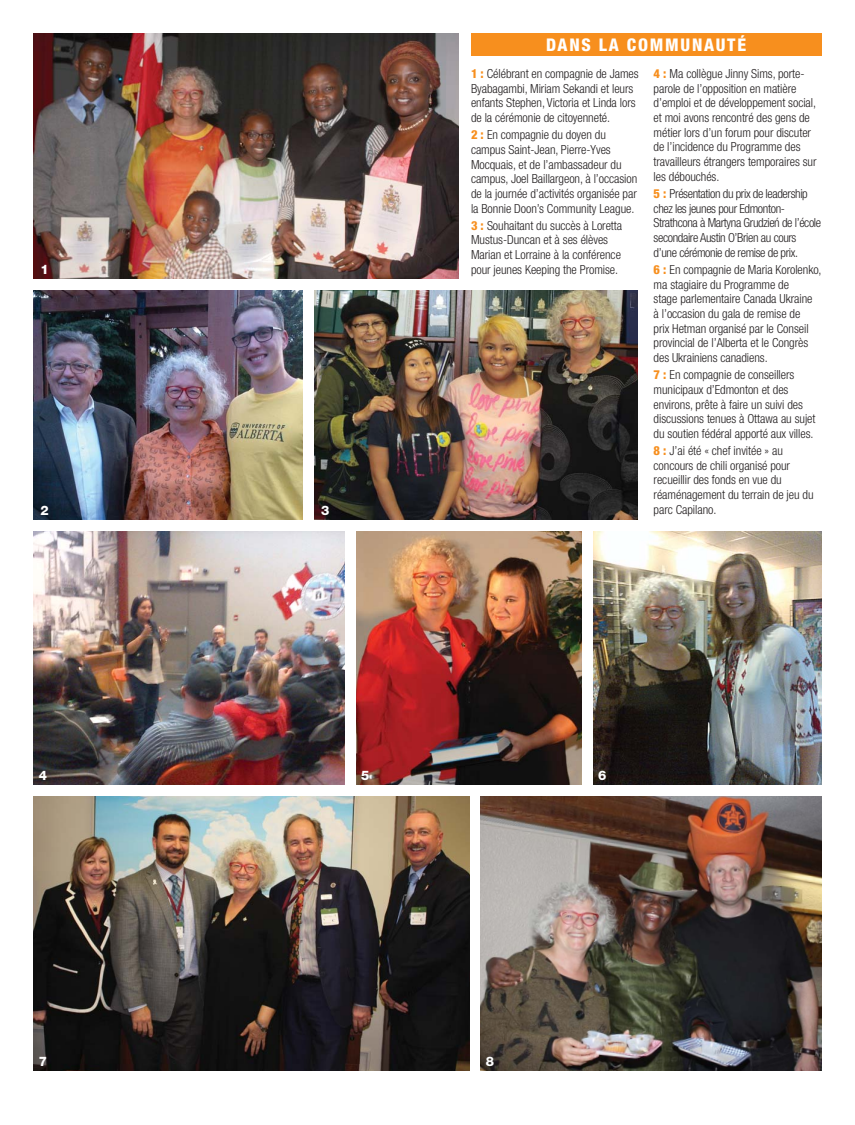
<style>
.page{position:relative;width:855px;height:1125px;background:#fff}
.page>*{position:absolute;margin:0;border:0;box-sizing:border-box;transform-origin:0 0}
.t1{font:800 condensed 17.5px "Helvetica Neue LT Pro";letter-spacing:.1em;color:#fff}
.t2{font:800 13.12px "Helvetica Neue LT Pro";color:#fff}
.t3{font:300 condensed 12.5px/14.8px "Helvetica Neue LT Pro";letter-spacing:-.005em;color:#231f20}
.t4{font:300 condensed 12.5px/14.8px "Helvetica Neue LT Pro";letter-spacing:-.03em;color:#231f20}
.s1{font-weight:800;color:#f78f1e}
</style>
<div class="page">
<img style="left:34px;top:796px;width:436px;height:275px">
<img style="left:314px;top:290px;width:324px;height:230px">
<img style="left:34px;top:34px;width:425px;height:245px">
<img style="left:481px;top:796px;width:340px;height:275px">
<img style="left:356px;top:531px;width:226px;height:254px">
<img style="left:34px;top:531px;width:311px;height:254px">
<img style="left:593px;top:531px;width:228px;height:254px">
<img style="left:34px;top:290px;width:269px;height:230px">
<div style="left:471px;top:34px;width:350px;height:22px;background:#f78f1e"></div>
<p class="t2" style="left:41px;top:262px;width:10px">1</p>
<p class="t2" style="left:41px;top:503px;width:10px">2</p>
<p class="t2" style="left:321px;top:503px;width:10px">3</p>
<h1 class="t1" style="left:546px;top:39px;width:202px">DANS LA COMMUNAUTÉ</h1>
<p class="t3" style="left:471px;top:68px;width:169px"><span class="s1">1 :</span> Célébrant en compagnie de James Byabagambi, Miriam Sekandi et leurs enfants Stephen, Victoria et Linda lors de la cérémonie de citoyenneté.</p>
<p class="t3" style="left:471px;top:129px;width:168px"><span class="s1">2 :</span> En compagnie du doyen du campus Saint-Jean, Pierre-Yves Mocquais, et de l’ambassadeur du campus, Joel Baillargeon, à l’occasion de la journée d’activités organisée par la Bonnie Doon’s Community League.</p>
<p class="t3" style="left:471px;top:220px;width:153px"><span class="s1">3 :</span> Souhaitant du succès à Loretta<br>Mustus-Duncan et à ses élèves<br>Marian et Lorraine à la conférence pour jeunes Keeping the Promise.</p>
<p class="t3" style="left:654px;top:68px;width:164px"><span class="s1">4 :</span> Ma collègue Jinny Sims, porte&shy;parole de l’opposition en matière d’emploi et de développement social, et moi avons rencontré des gens de métier lors d’un forum pour discuter de l’incidence du Programme des travailleurs étrangers temporaires sur les débouchés.</p>
<p class="t4" style="left:654px;top:188px;width:169px"><span class="s1">5 :</span> Présentation du prix de leadership chez les jeunes pour Edmonton-Strathcona à Martyna Grudzień de l’école secondaire Austin O’Brien au cours d’une cérémonie de remise de prix.</p>
<p class="t3" style="left:654px;top:264px;width:170px"><span class="s1">6 :</span> En compagnie de Maria Korolenko, ma stagiaire du Programme de<br>stage parlementaire Canada Ukraine<br>à l’occasion du gala de remise de<br>prix Hetman organisé par le Conseil provincial de l’Alberta et le Congrès des Ukrainiens canadiens.</p>
<p class="t3" style="left:654px;top:369px;width:163px"><span class="s1">7 :</span> En compagnie de conseillers municipaux d’Edmonton et des environs, prête à faire un suivi des discussions tenues à Ottawa au sujet du soutien fédéral apporté aux villes.</p>
<p class="t3" style="left:654px;top:445px;width:161px"><span class="s1">8 :</span> J’ai été « chef invitée » au concours de chili organisé pour recueillir des fonds en vue du réaménagement du terrain de jeu du parc Capilano.</p>
<p class="t2" style="left:39px;top:768px;width:10px">4</p>
<p class="t2" style="left:361px;top:768px;width:10px">5</p>
<p class="t2" style="left:598px;top:768px;width:10px">6</p>
<p class="t2" style="left:39px;top:1054px;width:10px">7</p>
<p class="t2" style="left:486px;top:1054px;width:10px">8</p>
</div>
